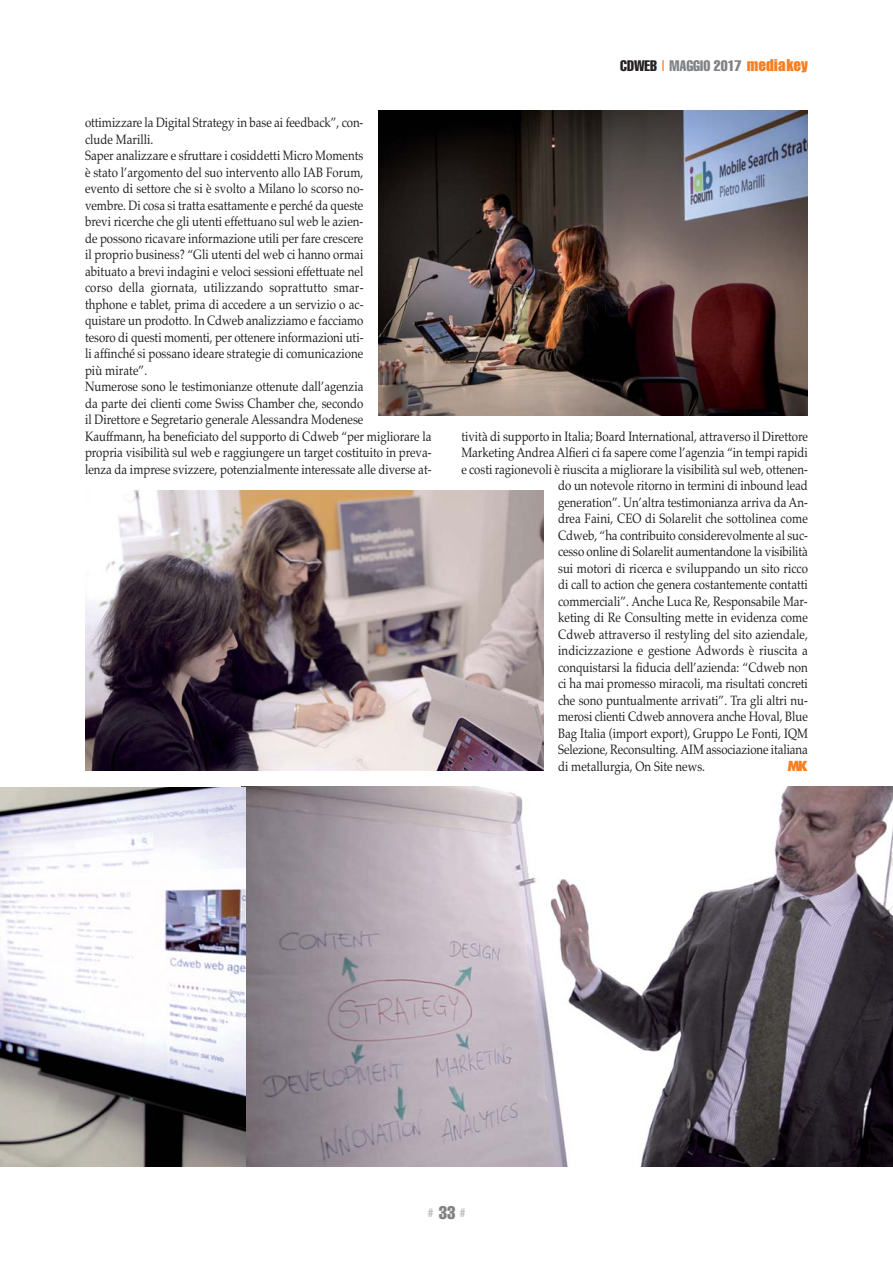
<style>
.page{position:relative;width:893px;height:1263px;background:#fff}
.page>*{position:absolute;margin:0;border:0;box-sizing:border-box;transform-origin:0 0}
.t1{font:extra-condensed 15px "Helvetica";color:#808285}
.t2{font:13.5px/16.5px "Palatino";color:#231f20;scale:.85 1}
.t3{font:800 13.5px "Futura";color:#f58023;scale:.85 1}
.t4{font:extra-condensed 12px "Helvetica";color:#bbbdc0}
.s1{color:#231f20}
.s2{font-stretch:normal;color:#f58023}
.s3{font-family:"Impact";font-stretch:normal;color:#f58023}
.s4{font-size:18px;color:#808285}
</style>
<div class="page">
<img style="left:378px;top:111px;width:430px;height:304px">
<img style="left:85px;top:490px;width:458px;height:280px">
<img style="left:241px;top:786px;width:652px;height:380px">
<img style="left:0;top:787px;width:246px;height:379px">
<p class="t2" style="left:85px;top:116px;width:409px">ottimizzare la Digital Strategy in base ai feedback”, con-<br>clude Marilli.<br>Saper analizzare e sfruttare i cosiddetti Micro Moments<br>è stato l’argomento del suo intervento allo IAB Forum,<br>evento di settore che si è svolto a Milano lo scorso no-<br>vembre. Di cosa si tratta esattamente e perché da queste<br>brevi ricerche che gli utenti effettuano sul web le azien-<br>de possono ricavare informazione utili per fare crescere<br>il proprio business? “Gli utenti del web ci hanno ormai<br>abituato a brevi indagini e veloci sessioni effettuate nel<br>corso della giornata, utilizzando soprattutto smar-<br>thphone e tablet, prima di accedere a un servizio o ac-<br>quistare un prodotto. In Cdweb analizziamo e facciamo<br>tesoro di questi momenti, per ottenere informazioni uti-<br>li affinché si possano ideare strategie di comunicazione<br>più mirate”.<br>Numerose sono le testimonianze ottenute dall’agenzia<br>da parte dei clienti come Swiss Chamber che, secondo<br>il Direttore e Segretario generale Alessandra Modenese<br>Kauffmann, ha beneficiato del supporto di Cdweb “per migliorare la propria visibilità sul web e raggiungere un target costituito in preva&shy;lenza da imprese svizzere, potenzialmente interessate alle diverse at-</p>
<p class="t1" style="left:620px;top:61px;width:189px"><span class="s1">CDWEB</span> <span class="s2">|</span> MAGGIO 2017 <span class="s3">mediakey</span></p>
<p class="t2" style="left:461px;top:429px;width:409px">tività di supporto in Italia; Board International, attraverso il Direttore</p>
<p class="t2" style="left:461px;top:446px;width:409px">Marketing Andrea Alfieri ci fa sapere come l’agenzia “in tempi rapidi</p>
<p class="t2" style="left:461px;top:462px;width:409px">e costi ragionevoli è riuscita a migliorare la visibilità sul web, ottenen-</p>
<p class="t2" style="left:558px;top:479px;width:295px">do un notevole ritorno in termini di inbound lead</p>
<p class="t2" style="left:558px;top:495px;width:295px">generation”. Un’altra testimonianza arriva da An-</p>
<p class="t2" style="left:558px;top:512px;width:295px">drea Faini, CEO di Solarelit che sottolinea come</p>
<p class="t2" style="left:558px;top:528px;width:295px">Cdweb, “ha contribuito considerevolmente al suc-</p>
<p class="t2" style="left:558px;top:545px;width:295px">cesso online di Solarelit aumentandone la visibilità</p>
<p class="t2" style="left:558px;top:561px;width:295px">sui motori di ricerca e sviluppando un sito ricco</p>
<p class="t2" style="left:558px;top:578px;width:295px">di call to action che genera costantemente contatti</p>
<p class="t2" style="left:558px;top:594px;width:295px">commerciali”. Anche Luca Re, Responsabile Mar-</p>
<p class="t2" style="left:558px;top:611px;width:295px">keting di Re Consulting mette in evidenza come</p>
<p class="t2" style="left:558px;top:627px;width:295px">Cdweb attraverso il restyling del sito aziendale,</p>
<p class="t2" style="left:558px;top:644px;width:295px">indicizzazione e gestione Adwords è riuscita a</p>
<p class="t2" style="left:558px;top:660px;width:295px">conquistarsi la fiducia dell’azienda: “Cdweb non</p>
<p class="t2" style="left:558px;top:677px;width:295px">ci ha mai promesso miracoli, ma risultati concreti</p>
<p class="t2" style="left:558px;top:693px;width:295px">che sono puntualmente arrivati”. Tra gli altri nu-</p>
<p class="t2" style="left:558px;top:710px;width:295px">merosi clienti Cdweb annovera anche Hoval, Blue</p>
<p class="t2" style="left:558px;top:726px;width:295px">Bag Italia (import export), Gruppo Le Fonti, IQM</p>
<p class="t2" style="left:558px;top:743px;width:295px">Selezione, Reconsulting. AIM associazione italiana</p>
<p class="t2" style="left:558px;top:759px;width:174px">di metallurgia, On Site news.</p>
<p class="t3" style="left:787px;top:760px;width:25px">MK</p>
<p class="t4" style="left:428px;top:1208px;width:39px"># <span class="s4">33</span> #</p>
</div>
